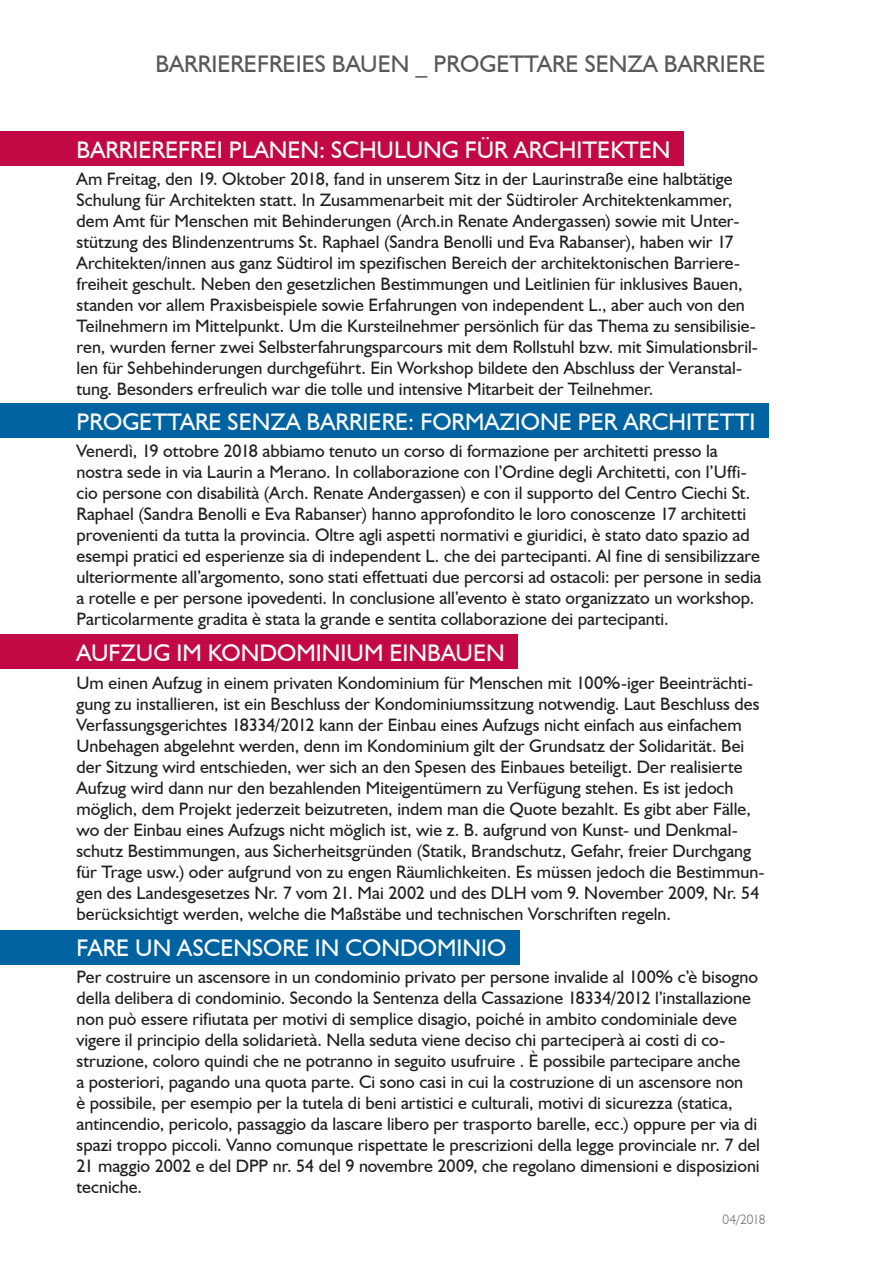
<style>
.page{position:relative;width:893px;height:1263px;background:#fff}
.page>*{position:absolute;margin:0;border:0;box-sizing:border-box;transform-origin:0 0}
.t1{font:24px "Humanist 521 BT";color:#fff}
.t2{font:24px "Humanist 521 BT";color:#57585a}
.t3{font:18px/21px "Humanist 521 BT";color:#231f20}
.t4{font:300 13.5px "Humanist 521 BT";letter-spacing:-.025em;color:#57585a}
</style>
<div class="page">
<div style="left:0;top:132px;width:683px;height:34px;background:#c30944"></div>
<div style="left:0;top:404px;width:768px;height:34px;background:#0063a1"></div>
<div style="left:0;top:635px;width:517px;height:34px;background:#c30944"></div>
<div style="left:0;top:930px;width:519px;height:34px;background:#0063a1"></div>
<p class="t2" style="left:155px;top:49px;width:612px">BARRIEREFREIES BAUEN _ PROGETTARE SENZA BARRIERE</p>
<p class="t1" style="left:77px;top:135px;width:596px">BARRIEREFREI PLANEN: SCHULUNG FÜR ARCHITEKTEN</p>
<p class="t3" style="left:77px;top:168px;width:683px">Am Freitag, den 19. Oktober 2018, fand in unserem Sitz in der Laurinstraße eine halbtätige Schulung für Architekten statt. In Zusammenarbeit mit der Südtiroler Architektenkammer, dem Amt für Menschen mit Behinderungen (Arch.in Renate Andergassen) sowie mit Unter&shy;stützung des Blindenzentrums St. Raphael (Sandra Benolli und Eva Rabanser), haben wir 17<br>Architekten/innen aus ganz Südtirol im spezifischen Bereich der architektonischen Barriere&shy;freiheit geschult. Neben den gesetzlichen Bestimmungen und Leitlinien für inklusives Bauen, standen vor allem Praxisbeispiele sowie Erfahrungen von independent L., aber auch von den Teilnehmern im Mittelpunkt. Um die Kursteilnehmer persönlich für das Thema zu sensibilisie&shy;ren, wurden ferner zwei Selbsterfahrungsparcours mit dem Rollstuhl bzw. mit Simulationsbril&shy;len für Sehbehinderungen durchgeführt. Ein Workshop bildete den Abschluss der Veranstal&shy;tung. Besonders erfreulich war die tolle und intensive Mitarbeit der Teilnehmer.</p>
<p class="t1" style="left:77px;top:407px;width:680px">PROGETTARE SENZA BARRIERE: FORMAZIONE PER ARCHITETTI</p>
<p class="t3" style="left:77px;top:440px;width:686px">Venerdì, 19 ottobre 2018 abbiamo tenuto un corso di formazione per architetti presso la nostra sede in via Laurin a Merano. In collaborazione con l’Ordine degli Architetti, con l’Uffi&shy;cio persone con disabilità (Arch. Renate Andergassen) e con il supporto del Centro Ciechi St.<br>Raphael (Sandra Benolli e Eva Rabanser) hanno approfondito le loro conoscenze 17 architetti provenienti da tutta la provincia. Oltre agli aspetti normativi e giuridici, è stato dato spazio ad esempi pratici ed esperienze sia di independent L. che dei partecipanti. Al fine di sensibilizzare ulteriormente all’argomento, sono stati effettuati due percorsi ad ostacoli: per persone in sedia a rotelle e per persone ipovedenti. In conclusione all’evento è stato organizzato un workshop.<br>Particolarmente gradita è stata la grande e sentita collaborazione dei partecipanti.</p>
<p class="t1" style="left:77px;top:638px;width:430px">AUFZUG IM KONDOMINIUM EINBAUEN</p>
<p class="t3" style="left:77px;top:672px;width:689px">Um einen Aufzug in einem privaten Kondominium für Menschen mit 100%-iger Beeinträchti&shy;gung zu installieren, ist ein Beschluss der Kondominiumssitzung notwendig. Laut Beschluss des Verfassungsgerichtes 18334/2012 kann der Einbau eines Aufzugs nicht einfach aus einfachem Unbehagen abgelehnt werden, denn im Kondominium gilt der Grundsatz der Solidarität. Bei der Sitzung wird entschieden, wer sich an den Spesen des Einbaues beteiligt. Der realisierte Aufzug wird dann nur den bezahlenden Miteigentümern zu Verfügung stehen. Es ist jedoch möglich, dem Projekt jederzeit beizutreten, indem man die Quote bezahlt. Es gibt aber Fälle, wo der Einbau eines Aufzugs nicht möglich ist, wie z. B. aufgrund von Kunst- und Denkmal&shy;schutz Bestimmungen, aus Sicherheitsgründen (Statik, Brandschutz, Gefahr, freier Durchgang für Trage usw.) oder aufgrund von zu engen Räumlichkeiten. Es müssen jedoch die Bestimmun&shy;gen des Landesgesetzes Nr. 7 vom 21. Mai 2002 und des DLH vom 9. November 2009, Nr. 54 berücksichtigt werden, welche die Maßstäbe und technischen Vorschriften regeln.</p>
<p class="t1" style="left:77px;top:933px;width:431px">FARE UN ASCENSORE IN CONDOMINIO</p>
<p class="t3" style="left:77px;top:966px;width:685px">Per costruire un ascensore in un condominio privato per persone invalide al 100% c’è bisogno della delibera di condominio. Secondo la Sentenza della Cassazione 18334/2012 l’installazione non può essere rifiutata per motivi di semplice disagio, poiché in ambito condominiale deve vigere il principio della solidarietà. Nella seduta viene deciso chi parteciperà ai costi di co&shy;struzione, coloro quindi che ne potranno in seguito usufruire . È possibile partecipare anche<br>a posteriori, pagando una quota parte. Ci sono casi in cui la costruzione di un ascensore non<br>è possibile, per esempio per la tutela di beni artistici e culturali, motivi di sicurezza (statica, antincendio, pericolo, passaggio da lascare libero per trasporto barelle, ecc.) oppure per via di spazi troppo piccoli. Vanno comunque rispettate le prescrizioni della legge provinciale nr. 7 del 21 maggio 2002 e del DPP nr. 54 del 9 novembre 2009, che regolano dimensioni e disposizioni tecniche.</p>
<p class="t4" style="left:722px;top:1211px;width:45px">04/2018</p>
</div>
